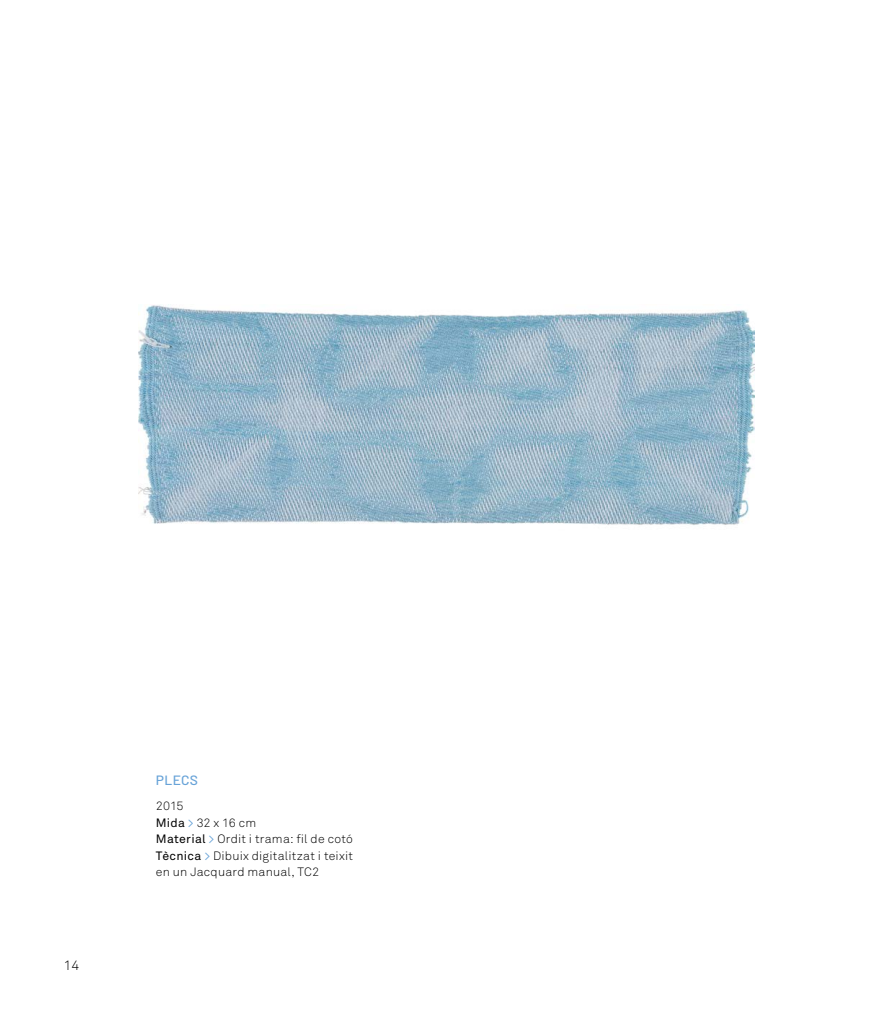
<style>
.page{position:relative;width:893px;height:1021px;background:#fff}
.page>*{position:absolute;margin:0;border:0;box-sizing:border-box;transform-origin:0 0}
.t1{font:500 13.5px "Barlow";letter-spacing:.02em;color:#68a3d8}
.t2{font:300 13.5px "Akkurat";color:#000}
.t3{font:300 12px/16.5px "Akkurat";letter-spacing:.02em;color:#000}
.s1{font-weight:400}
.s2{font-weight:400;color:#68a3d8}
</style>
<div class="page">
<img style="left:138px;top:304px;width:617px;height:221px">
<p class="t2" style="left:64px;top:957px;width:17px">14</p>
<p class="t1" style="left:156px;top:772px;width:44px">PLECS</p>
<p class="t3" style="left:156px;top:798px;width:199px">2015<br><span class="s1">Mida</span> <span class="s2">&gt;</span> 32 x 16 cm<br><span class="s1">Material</span> <span class="s2">&gt;</span> Ordit i trama: fil de cotó<br><span class="s1">Tècnica</span> <span class="s2">&gt;</span> Dibuix digitalitzat i teixit en un Jacquard manual, TC2</p>
</div>
